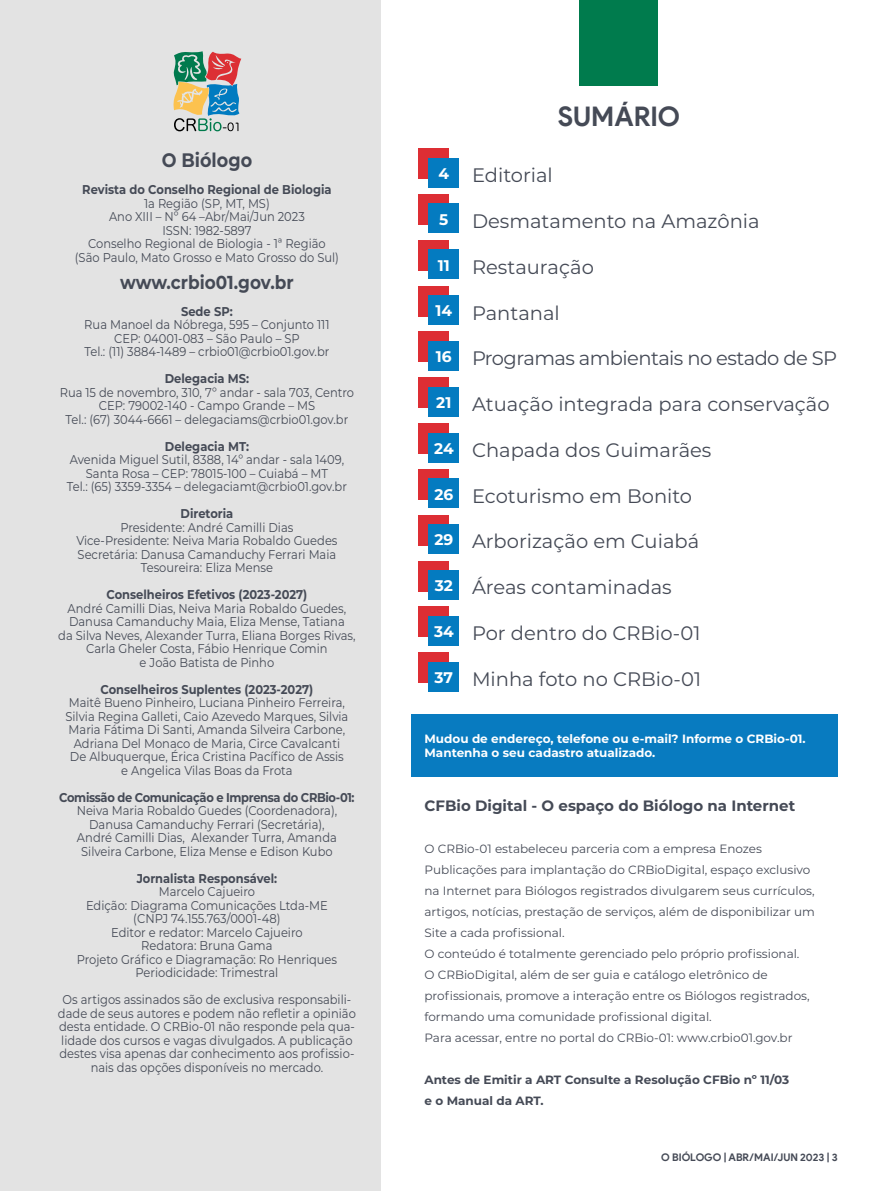
<style>
.page{position:relative;width:893px;height:1191px;background:#fff}
.page>*{position:absolute;margin:0;border:0;box-sizing:border-box;transform-origin:0 0}
.t1{font:700 27px "Product Sans";color:#454a56}
.t2{font:19.5px "Montserrat";color:#454a56}
.t3{font:19.5px "Montserrat";letter-spacing:-.03em;color:#454a56}
.t4{font:700 19.5px "Montserrat";color:#454a56;scale:.9 1}
.t5{font:700 18.75px "Montserrat";color:#454a56;scale:.9 1}
.t6{font:700 15.45px "Montserrat";color:#fff}
.t7{font:700 15px "Montserrat";color:#454a56}
.t8{font:12.75px/13.5px "Montserrat";color:#454a56;text-align:center;scale:.9 1}
.t9{font:700 12.75px "Montserrat";color:#454a56;scale:.9 1}
.t10{font:700 12.75px "Montserrat";letter-spacing:-.03em;color:#454a56;scale:.9 1}
.t11{font:12px/21px "Montserrat";color:#454a56}
.t12{font:700 12px/14.4px "Montserrat";color:#fff}
.t13{font:700 12px/21px "Montserrat";color:#454a56}
.t14{font:700 10.5px "Product Sans";color:#454a56}
</style>
<div class="page">
<div style="left:0;top:0;width:381px;height:1191px;background:#e3e3e3"></div>
<div style="left:411px;top:714px;width:427px;height:62px;background:#087bc0"></div>
<svg style="left:173px;top:51px;width:68px;height:80px"></svg>
<div style="left:580px;top:0;width:78px;height:86px;background:#007b4d"></div>
<div style="left:418px;top:148px;width:31px;height:31px;background:#dd2e34"></div>
<div style="left:429px;top:158px;width:30px;height:29px;background:#047bc0"></div>
<div style="left:418px;top:194px;width:31px;height:31px;background:#dd2e34"></div>
<div style="left:429px;top:204px;width:30px;height:29px;background:#047bc0"></div>
<div style="left:418px;top:652px;width:31px;height:31px;background:#dd2e34"></div>
<div style="left:429px;top:662px;width:30px;height:29px;background:#047bc0"></div>
<div style="left:418px;top:606px;width:31px;height:31px;background:#dd2e34"></div>
<div style="left:429px;top:616px;width:30px;height:29px;background:#047bc0"></div>
<div style="left:418px;top:240px;width:31px;height:30px;background:#dd2e34"></div>
<div style="left:429px;top:250px;width:30px;height:29px;background:#047bc0"></div>
<div style="left:418px;top:286px;width:31px;height:30px;background:#dd2e34"></div>
<div style="left:429px;top:295px;width:30px;height:30px;background:#047bc0"></div>
<div style="left:418px;top:332px;width:31px;height:30px;background:#dd2e34"></div>
<div style="left:429px;top:341px;width:30px;height:29px;background:#047bc0"></div>
<div style="left:418px;top:377px;width:31px;height:31px;background:#dd2e34"></div>
<div style="left:429px;top:387px;width:30px;height:29px;background:#047bc0"></div>
<div style="left:418px;top:423px;width:31px;height:31px;background:#dd2e34"></div>
<div style="left:429px;top:433px;width:30px;height:29px;background:#047bc0"></div>
<div style="left:418px;top:469px;width:31px;height:30px;background:#dd2e34"></div>
<div style="left:429px;top:479px;width:30px;height:29px;background:#047bc0"></div>
<div style="left:418px;top:515px;width:31px;height:30px;background:#dd2e34"></div>
<div style="left:429px;top:524px;width:30px;height:30px;background:#047bc0"></div>
<div style="left:418px;top:561px;width:31px;height:30px;background:#dd2e34"></div>
<div style="left:429px;top:570px;width:30px;height:29px;background:#047bc0"></div>
<h2 class="t4" style="left:162px;top:146px;width:102px">O Biólogo</h2>
<p class="t9" style="left:82px;top:180px;width:278px">Revista do Conselho Regional de Biologia</p>
<p class="t8" style="left:75px;top:196px;width:295px">1a Região (SP, MT, MS)<br>Ano XIII – Nº 64 –Abr/Mai/Jun 2023<br>ISSN: 1982-5897<br>Conselho Regional de Biologia - 1ª Região (São Paulo, Mato Grosso e Mato Grosso do Sul)</p>
<h3 class="t5" style="left:120px;top:268px;width:194px">www.crbio01.gov.br</h3>
<p class="t9" style="left:181px;top:302px;width:59px">Sede SP:</p>
<p class="t8" style="left:84px;top:317px;width:274px">Rua Manoel da Nóbrega, 595 – Conjunto 111<br>CEP: 04001-083 – São Paulo – SP<br>Tel.: (11) 3884-1489 – crbio01@crbio01.gov.br</p>
<p class="t9" style="left:165px;top:369px;width:95px">Delegacia MS:</p>
<p class="t8" style="left:60px;top:385px;width:329px">Rua 15 de novembro, 310, 7º andar - sala 703, Centro<br>CEP: 79002-140 - Campo Grande – MS<br>Tel.: (67) 3044-6661 – delegaciams@crbio01.gov.br</p>
<p class="t9" style="left:165px;top:437px;width:95px">Delegacia MT:</p>
<p class="t8" style="left:67px;top:452px;width:313px">Avenida Miguel Sutil, 8388, 14º andar - sala 1409,<br>Santa Rosa – CEP: 78015-100 – Cuiabá – MT<br>Tel.: (65) 3359-3354 – delegaciamt@crbio01.gov.br</p>
<p class="t9" style="left:181px;top:504px;width:60px">Diretoria</p>
<p class="t8" style="left:76px;top:520px;width:292px">Presidente: André Camilli Dias Vice-Presidente: Neiva Maria Robaldo Guedes Secretária: Danusa Camanduchy Ferrari Maia Tesoureira: Eliza Mense</p>
<p class="t9" style="left:106px;top:585px;width:225px">Conselheiros Efetivos (2023-2027)</p>
<p class="t8" style="left:58px;top:601px;width:332px">André Camilli Dias, Neiva Maria Robaldo Guedes, Danusa Camanduchy Maia, Eliza Mense, Tatiana<br>da Silva Neves, Alexander Turra, Eliana Borges Rivas, Carla Gheler Costa, Fábio Henrique Comin<br>e João Batista de Pinho</p>
<p class="t9" style="left:101px;top:680px;width:238px">Conselheiros Suplentes (2023-2027)</p>
<p class="t8" style="left:65px;top:695px;width:316px">Maitê Bueno Pinheiro, Luciana Pinheiro Ferreira, Silvia Regina Galleti, Caio Azevedo Marques, Silvia Maria Fátima Di Santi, Amanda Silveira Carbone, Adriana Del Monaco de Maria, Circe Cavalcanti De Albuquerque, Érica Cristina Pacífico de Assis e Angelica Vilas Boas da Frota</p>
<p class="t10" style="left:59px;top:788px;width:330px">Comissão de Comunicação e Imprensa do CRBio-01:</p>
<p class="t8" style="left:77px;top:803px;width:291px">Neiva Maria Robaldo Guedes (Coordenadora), Danusa Camanduchy Ferrari (Secretária), André Camilli Dias, Alexander Turra, Amanda Silveira Carbone, Eliza Mense e Edison Kubo</p>
<p class="t9" style="left:137px;top:869px;width:158px">Jornalista Responsável:</p>
<p class="t8" style="left:77px;top:884px;width:291px">Marcelo Cajueiro<br>Edição: Diagrama Comunicações Ltda-ME (CNPJ 74.155.763/0001-48)<br>Editor e redator: Marcelo Cajueiro<br>Redatora: Bruna Gama<br>Projeto Gráfico e Diagramação: Ro Henriques<br>Periodicidade: Trimestral</p>
<p class="t8" style="left:58px;top:992px;width:333px">Os artigos assinados são de exclusiva responsabili&shy;dade de seus autores e podem não refletir a opinião desta entidade. O CRBio-01 não responde pela qua&shy;lidade dos cursos e vagas divulgados. A publicação destes visa apenas dar conhecimento aos profissio&shy;nais das opções disponíveis no mercado.</p>
<p class="t6" style="left:439px;top:162px;width:12px">4</p>
<p class="t6" style="left:439px;top:208px;width:11px">5</p>
<p class="t6" style="left:438px;top:254px;width:14px">11</p>
<p class="t6" style="left:436px;top:300px;width:18px">14</p>
<p class="t6" style="left:436px;top:345px;width:17px">16</p>
<p class="t6" style="left:436px;top:391px;width:17px">21</p>
<p class="t6" style="left:434px;top:437px;width:21px">24</p>
<p class="t6" style="left:434px;top:483px;width:20px">26</p>
<p class="t6" style="left:434px;top:529px;width:20px">29</p>
<p class="t6" style="left:435px;top:574px;width:20px">32</p>
<p class="t6" style="left:434px;top:620px;width:21px">34</p>
<p class="t6" style="left:435px;top:666px;width:20px">37</p>
<h1 class="t1" style="left:558px;top:100px;width:124px">SUMÁRIO</h1>
<h2 class="t2" style="left:472px;top:162px;width:82px">Editorial</h2>
<h2 class="t2" style="left:472px;top:208px;width:289px">Desmatamento na Amazônia</h2>
<h2 class="t2" style="left:472px;top:253px;width:123px">Restauração</h2>
<h2 class="t2" style="left:472px;top:299px;width:89px">Pantanal</h2>
<h2 class="t3" style="left:472px;top:345px;width:367px">Programas ambientais no estado de SP</h2>
<h2 class="t2" style="left:472px;top:391px;width:359px">Atuação integrada para conservação</h2>
<h2 class="t2" style="left:472px;top:436px;width:241px">Chapada dos Guimarães</h2>
<h2 class="t2" style="left:472px;top:482px;width:222px">Ecoturismo em Bonito</h2>
<h2 class="t2" style="left:472px;top:528px;width:229px">Arborização em Cuiabá</h2>
<h2 class="t2" style="left:472px;top:574px;width:201px">Áreas contaminadas</h2>
<h2 class="t2" style="left:472px;top:619px;width:230px">Por dentro do CRBio-01</h2>
<h2 class="t2" style="left:472px;top:665px;width:231px">Minha foto no CRBio-01</h2>
<p class="t12" style="left:424px;top:731px;width:383px">Mudou de endereço, telefone ou e-mail? Informe o CRBio-01.<br>Mantenha o seu cadastro atualizado.</p>
<p class="t7" style="left:424px;top:794px;width:372px">CFBio Digital - O espaço do Biólogo na Internet</p>
<p class="t11" style="left:424px;top:837px;width:392px">O CRBio-01 estabeleceu parceria com a empresa Enozes Publicações para implantação do CRBioDigital, espaço exclusivo na Internet para Biólogos registrados divulgarem seus currículos, artigos, notícias, prestação de serviços, além de disponibilizar um Site a cada profissional.<br>O conteúdo é totalmente gerenciado pelo próprio profissional.<br>O CRBioDigital, além de ser guia e catálogo eletrônico de profissionais, promove a interação entre os Biólogos registrados, formando uma comunidade profissional digital.<br>Para acessar, entre no portal do CRBio-01: www.crbio01.gov.br</p>
<p class="t13" style="left:424px;top:1068px;width:366px">Antes de Emitir a ART Consulte a Resolução CFBio nº 11/03 e o Manual da ART.</p>
<p class="t14" style="left:661px;top:1150px;width:178px">O BIÓLOGO | ABR/MAI/JUN 2023 | 3</p>
</div>
